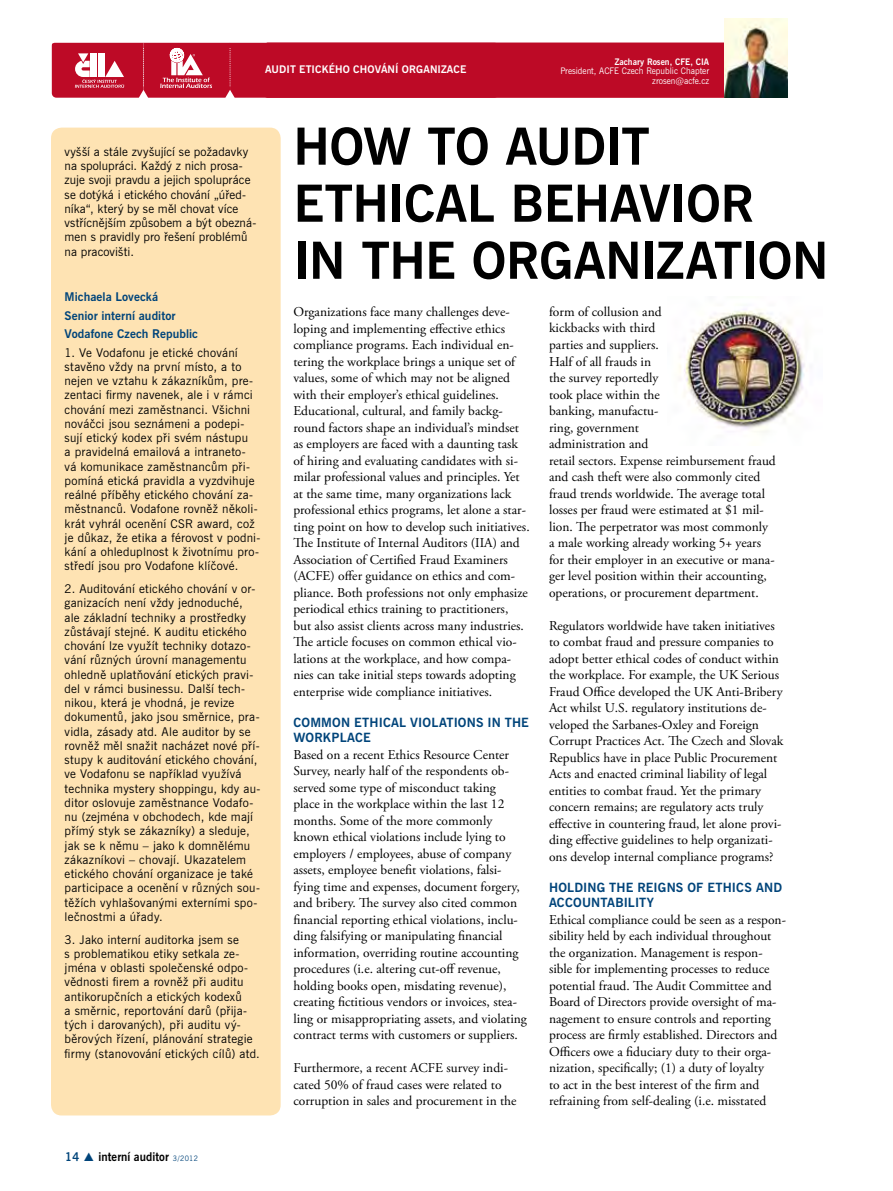
<style>
.page{position:relative;width:893px;height:1191px;background:#fff}
.page>*{position:absolute;margin:0;border:0;box-sizing:border-box;transform-origin:0 0}
.t1{font:51px/57px "News Gothic Bd BT";letter-spacing:.05em;color:#000}
.t2{font:13.5px/16.5px "Adobe Garamond Pro";color:#000}
.t3{font:12.75px "News Gothic Bd BT";letter-spacing:.04em;color:#00447a}
.t4{font:12.75px/15px "News Gothic Bd BT";letter-spacing:.07em;color:#00447a}
.t5{font:12px/14.2px "News Gothic BT";letter-spacing:.02em;color:#000}
.t6{font:12px/18.5px "News Gothic Bd BT";letter-spacing:.005em;color:#00447a}
.t7{font:12px "News Gothic Bd BT";letter-spacing:.005em;color:#000;scale:.95 1}
.t8{font:10.5px "News Gothic Bd BT";letter-spacing:.01em;color:#fff}
.t9{font:9px/9.8px "News Gothic BT";color:#fff;text-align:right;scale:.95 1}
.t10{font:9px "News Gothic Bd BT";color:#fff;scale:.95 1}
.s1{color:#00447a}
.s2{font-family:"News Gothic BT";font-size:7.5px;color:#00447a}
</style>
<div class="page">
<svg style="left:52px;top:43px;width:214px;height:55px;background:#c62d45"></svg>
<div style="left:264px;top:43px;width:523px;height:55px;background:#bd0a26;border-radius:4px"></div>
<div style="left:51px;top:128px;width:230px;height:987px;background:#fee3b3;border-radius:11px"></div>
<img style="left:678px;top:309px;width:127px;height:124px">
<img style="left:725px;top:18px;width:62px;height:80px">
<p class="t8" style="left:265px;top:63px;width:203px">AUDIT ETICKÉHO CHOV ÁNÍ ORGANIZACE</p>
<p class="t10" style="left:615px;top:55px;width:67px">ZACHARY ROSEN, CFE</p>
<p class="t10" style="left:690px;top:55px;width:8px">, CIA</p>
<p class="t9" style="left:560px;top:67px;width:158px">President, ACFE Czech Republic Chapter zrosen@acfe.cz</p>
<p class="t5" style="left:65px;top:145px;width:193px">vyšší a stále zvyšující se požadavky na spolupráci. Každý z nich prosa&shy;zuje svoji pravdu a jejich spolupráce se dotýká i etického chování „úřed&shy;níka“, který by se měl chovat více vstřícnějším způsobem a být obezná&shy;men s pravidly pro řešení problémů na pracovišti.</p>
<p class="t6" style="left:65px;top:288px;width:135px">MICHAELA LOVECKÁ<br>SENIOR INTERNÍ AUDITOR<br>VODAFONE CZECH REPUBLIC</p>
<p class="t5" style="left:65px;top:345px;width:197px">1. Ve Vodafonu je etické chování stavěno vždy na první místo, a to nejen ve vztahu k zákazníkům, pre&shy;zentaci firmy navenek, ale i v rámci chování mezi zaměstnanci. Všichni nováčci jsou seznámeni a podepi&shy;sují etický kodex při svém nástupu<br>a pravidelná emailová a intraneto&shy;vá komunikace zaměstnancům při&shy;pomíná etická pravidla a vyzdvihuje reálné příběhy etického chování za&shy;městnanců. Vodafone rovněž několi&shy;krát vyhrál ocenění CSR award, což je důkaz, že etika a férovost v podni&shy;kání a ohleduplnost k životnímu pro&shy;středí jsou pro Vodafone klíčové.</p>
<p class="t5" style="left:65px;top:582px;width:197px">2. Auditování etického chování v or&shy;ganizacích není vždy jednoduché, ale základní techniky a prostředky zůstávají stejné. K auditu etického chování lze využít techniky dotazo&shy;vání různých úrovní managementu ohledně uplatňování etických pravi&shy;del v rámci businessu. Další tech&shy;nikou, která je vhodná, je revize dokumentů, jako jsou směrnice, pra&shy;vidla, zásady atd. Ale auditor by se rovněž měl snažit nacházet nové pří&shy;stupy k auditování etického chování, ve Vodafonu se například využívá technika mystery shoppingu, kdy au&shy;ditor oslovuje zaměstnance Vodafo&shy;nu (zejména v obchodech, kde mají přímý styk se zákazníky) a sleduje, jak se k němu – jako k domnělému zákazníkovi – chovají. Ukazatelem etického chování organizace je také participace a ocenění v různých sou&shy;těžích vyhlašovanými externími spo&shy;lečnostmi a úřady.</p>
<p class="t5" style="left:65px;top:932px;width:197px">3. Jako interní auditorka jsem se<br>s problematikou etiky setkala ze&shy;jména v oblasti společenské odpo&shy;vědnosti firem a rovněž při auditu antikorupčních a etických kodexů<br>a směrnic, reportování darů (přija&shy;tých i darovaných), při auditu vý&shy;běrových řízení, plánování strategie firmy (stanovování etických cílů) atd.</p>
<p class="t7" style="left:65px;top:1148px;width:141px"><span class="s1">14</span> <span class="s1">▲</span> INTERNÍ AUDITOR <span class="s2">3/2012</span></p>
<h1 class="t1" style="left:293px;top:119px;width:173px">HOWTOA</h1>
<h1 class="t1" style="left:535px;top:119px;width:116px">UDIT</h1>
<h1 class="t1" style="left:293px;top:176px;width:183px">ETHICALB</h1>
<h1 class="t1" style="left:293px;top:176px;width:537px;text-indent:250px">EHAVIOR<br>I N THE ORGANIZATION</h1>
<p class="t2" style="left:293px;top:304px;width:238px">Organizations face many challenges deve&shy;loping and implementing effective ethics compliance programs. Each individual en&shy;tering the workplace brings a unique set of values, some of which may not be aligned with their employer’s ethical guidelines.<br>Educational, cultural, and family backg&shy;round factors shape an individual’s mindset as employers are faced with a daunting task of hiring and evaluating candidates with si&shy;milar professional values and principles. Yet at the same time, many organizations lack professional ethics programs, let alone a star&shy;ting point on how to develop such initiatives.<br>The Institute of Internal Auditors (IIA) and Association of Certified Fraud Examiners (ACFE) offer guidance on ethics and com&shy;pliance. Both professions not only emphasize periodical ethics training to practitioners,<br>but also assist clients across many industries.<br>The article focuses on common ethical vio&shy;lations at the workplace, and how compa&shy;nies can take initial steps towards adopting enterprise wide compliance initiatives.</p>
<p class="t3" style="left:293px;top:714px;width:11px">COMMO</p>
<p class="t3" style="left:341px;top:714px;width:189px">N ETHICAL VIOL ATIONS IN THE</p>
<p class="t3" style="left:293px;top:729px;width:33px">WO RKPL</p>
<p class="t3" style="left:347px;top:729px;width:25px">ACE</p>
<p class="t2" style="left:293px;top:746px;width:235px">Based on a recent Ethics Resource Center Survey, nearly half of the respondents ob&shy;served some type of misconduct taking<br>place in the workplace within the last 12 months. Some of the more commonly known ethical violations include lying to employers / employees, abuse of company assets, employee benefit violations, falsi&shy;fying time and expenses, document forgery, and bribery. The survey also cited common financial reporting ethical violations, inclu&shy;ding falsifying or manipulating financial information, overriding routine accounting procedures (i.e. altering cut-off revenue, holding books open, misdating revenue), creating fictitious vendors or invoices, stea&shy;ling or misappropriating assets, and violating contract terms with customers or suppliers.</p>
<p class="t2" style="left:293px;top:1060px;width:225px">Furthermore, a recent ACFE survey indi&shy;cated 50% of fraud cases were related to corruption in sales and procurement in the</p>
<p class="t2" style="left:549px;top:304px;width:228px">form of collusion and<br>kickbacks with third<br>parties and suppliers.<br>Half of all frauds in<br>the survey reportedly<br>took place within the<br>banking, manufactu-<br>ring, government<br>administration and<br>retail sectors. Expense reimbursement fraud and cash theft were also commonly cited fraud trends worldwide. The average total losses per fraud were estimated at $1 mil&shy;lion. The perpetrator was most commonly a male working already working 5+ years for their employer in an executive or mana&shy;ger level position within their accounting, operations, or procurement department.</p>
<p class="t2" style="left:549px;top:617px;width:236px">Regulators worldwide have taken initiatives to combat fraud and pressure companies to adopt better ethical codes of conduct within the workplace. For example, the UK Serious Fraud Office developed the UK Anti-Bribery Act whilst U.S. regulatory institutions de&shy;veloped the Sarbanes-Oxley and Foreign Corrupt Practices Act. The Czech and Slovak Republics have in place Public Procurement Acts and enacted criminal liability of legal entities to combat fraud. Yet the primary concern remains; are regulatory acts truly effective in countering fraud, let alone provi&shy;ding effective guidelines to help organizati&shy;ons develop internal compliance programs?</p>
<p class="t3" style="left:549px;top:879px;width:9px">HOL</p>
<p class="t4" style="left:549px;top:880px;width:235px;text-indent:25px">DING THE REIGNS OF ETHICS AND<br>ACCOUNTABILITY</p>
<p class="t2" style="left:549px;top:911px;width:238px">Ethical compliance could be seen as a respon&shy;sibility held by each individual throughout the organization. Management is respon&shy;sible for implementing processes to reduce potential fraud. The Audit Committee and Board of Directors provide oversight of ma&shy;nagement to ensure controls and reporting process are firmly established. Directors and Officers owe a fiduciary duty to their orga&shy;nization, specifically; (1) a duty of loyalty<br>to act in the best interest of the firm and refraining from self-dealing (i.e. misstated</p>
</div>
